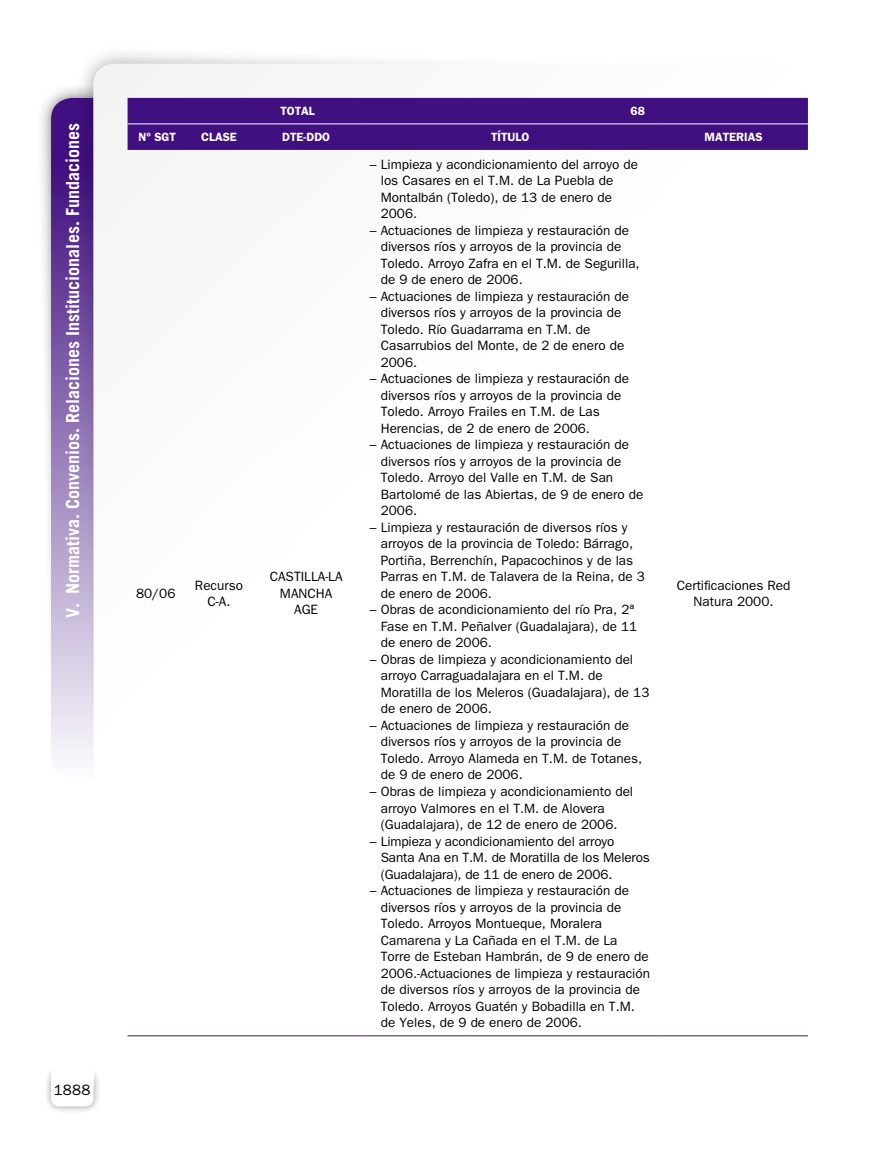
<style>
.page{position:relative;width:893px;height:1149px;background:#fff}
.page>*{position:absolute;margin:0;border:0;box-sizing:border-box;transform-origin:0 0}
.t1{font:700 18px "Trade Gothic";color:#fff}
.t2{font:15px "Franklin Gothic";color:#000}
.t3{font:13.5px/16.5px "Franklin Gothic";color:#000}
.t4{font:600 12px "Franklin Gothic";color:#fff}
</style>
<div class="page">
<div style="left:36px;top:82px;width:116px;height:691px;background:#000;opacity:.6"></div>
<div style="left:51px;top:98px;width:85px;height:680px;background:linear-gradient(to bottom,#2f0074,#faf9fc);border-radius:21px"></div>
<div style="left:74px;top:45px;width:669px;height:923px;background:#000;opacity:.4"></div>
<div style="left:94px;top:64px;width:714px;height:969px;background:#fff;border-radius:21px"></div>
<div style="left:43px;top:1064px;width:58px;height:49px;background:#000;opacity:.4"></div>
<div style="left:51px;top:1071px;width:43px;height:35px;background:#fff;border-radius:9px"></div>
<div style="left:51px;top:1063px;width:43px;height:21px;background:#fff"></div>
<div style="left:128px;top:98px;width:680px;height:52px;background:#411080"></div>
<hr style="left:128px;top:123px;width:59px;height:1px;background:#fff">
<hr style="left:187px;top:123px;width:64px;height:1px;background:#fff">
<hr style="left:251px;top:123px;width:110px;height:1px;background:#fff">
<hr style="left:361px;top:123px;width:107px;height:1px;background:#fff">
<hr style="left:468px;top:123px;width:191px;height:1px;background:#fff">
<hr style="left:659px;top:123px;width:149px;height:1px;background:#fff">
<hr style="left:128px;top:1035px;width:59px;height:1px;background:#411080">
<hr style="left:187px;top:1035px;width:64px;height:1px;background:#411080">
<hr style="left:251px;top:1035px;width:110px;height:1px;background:#411080">
<hr style="left:361px;top:1035px;width:107px;height:1px;background:#411080">
<hr style="left:468px;top:1035px;width:191px;height:1px;background:#411080">
<hr style="left:659px;top:1035px;width:149px;height:1px;background:#411080">
<h1 class="t1" style="left:62px;top:617px;width:496px;rotate:-90deg">V. Normativa. Convenios. Relaciones Institucionales. Fundaciones</h1>
<p class="t2" style="left:54px;top:1080px;width:38px">1888</p>
<p class="t4" style="left:280px;top:104px;width:36px">TOTAL</p>
<p class="t4" style="left:631px;top:104px;width:16px">68</p>
<p class="t4" style="left:139px;top:130px;width:39px">Nº SGT</p>
<p class="t4" style="left:201px;top:130px;width:37px">CLASE</p>
<p class="t4" style="left:282px;top:130px;width:49px">DTE-DDO</p>
<p class="t4" style="left:491px;top:130px;width:40px">TÍTULO</p>
<p class="t4" style="left:704px;top:130px;width:60px">MATERIAS</p>
<p class="t3" style="left:136px;top:585px;width:41px">80/06</p>
<p class="t3" style="left:195px;top:576px;width:50px;text-align:center">Recurso<br>C-A.</p>
<p class="t3" style="left:270px;top:568px;width:74px;text-align:center">CASTILLA-LA<br>MANCHA<br>AGE</p>
<p class="t3" style="left:381px;top:156px;width:259px;text-indent:-11px">– Limpieza y acondicionamiento del arroyo de los Casares en el T.M. de La Puebla de<br>Montalbán (Toledo), de 13 de enero de<br>2006.</p>
<p class="t3" style="left:381px;top:222px;width:260px;text-indent:-11px">– Actuaciones de limpieza y restauración de diversos ríos y arroyos de la provincia de Toledo. Arroyo Zafra en el T.M. de Segurilla, de 9 de enero de 2006.</p>
<p class="t3" style="left:381px;top:288px;width:250px;text-indent:-11px">– Actuaciones de limpieza y restauración de diversos ríos y arroyos de la provincia de<br>Toledo. Río Guadarrama en T.M. de<br>Casarrubios del Monte, de 2 de enero de<br>2006.</p>
<p class="t3" style="left:381px;top:370px;width:250px;text-indent:-11px">– Actuaciones de limpieza y restauración de diversos ríos y arroyos de la provincia de Toledo. Arroyo Frailes en T.M. de Las Herencias, de 2 de enero de 2006.</p>
<p class="t3" style="left:381px;top:436px;width:264px;text-indent:-11px">– Actuaciones de limpieza y restauración de diversos ríos y arroyos de la provincia de Toledo. Arroyo del Valle en T.M. de San Bartolomé de las Abiertas, de 9 de enero de 2006.</p>
<p class="t3" style="left:381px;top:519px;width:266px;text-indent:-11px">– Limpieza y restauración de diversos ríos y arroyos de la provincia de Toledo: Bárrago, Portiña, Berrenchín, Papacochinos y de las Parras en T.M. de Talavera de la Reina, de 3 de enero de 2006.</p>
<p class="t3" style="left:381px;top:601px;width:258px;text-indent:-11px">– Obras de acondicionamiento del río Pra, 2ª<br>Fase en T.M. Peñalver (Guadalajara), de 11 de enero de 2006.</p>
<p class="t3" style="left:381px;top:651px;width:270px;text-indent:-11px">– Obras de limpieza y acondicionamiento del arroyo Carraguadalajara en el T.M. de Moratilla de los Meleros (Guadalajara), de 13 de enero de 2006.</p>
<p class="t3" style="left:381px;top:717px;width:263px;text-indent:-11px">– Actuaciones de limpieza y restauración de diversos ríos y arroyos de la provincia de Toledo. Arroyo Alameda en T.M. de Totanes, de 9 de enero de 2006.</p>
<p class="t3" style="left:381px;top:783px;width:254px;text-indent:-11px">– Obras de limpieza y acondicionamiento del arroyo Valmores en el T.M. de Alovera (Guadalajara), de 12 de enero de 2006.</p>
<p class="t3" style="left:381px;top:832px;width:271px;text-indent:-11px">– Limpieza y acondicionamiento del arroyo<br>Santa Ana en T.M. de Moratilla de los Meleros (Guadalajara), de 11 de enero de 2006.</p>
<p class="t3" style="left:381px;top:882px;width:271px;text-indent:-11px">– Actuaciones de limpieza y restauración de diversos ríos y arroyos de la provincia de Toledo. Arroyos Montueque, Moralera Camarena y La Cañada en el T.M. de La Torre de Esteban Hambrán, de 9 de enero de 2006.-Actuaciones de limpieza y restauración de diversos ríos y arroyos de la provincia de Toledo. Arroyos Guatén y Bobadilla en T.M. de Yeles, de 9 de enero de 2006.</p>
<p class="t3" style="left:677px;top:576px;width:115px;text-align:center">Certificaciones Red<br>Natura 2000.</p>
</div>
